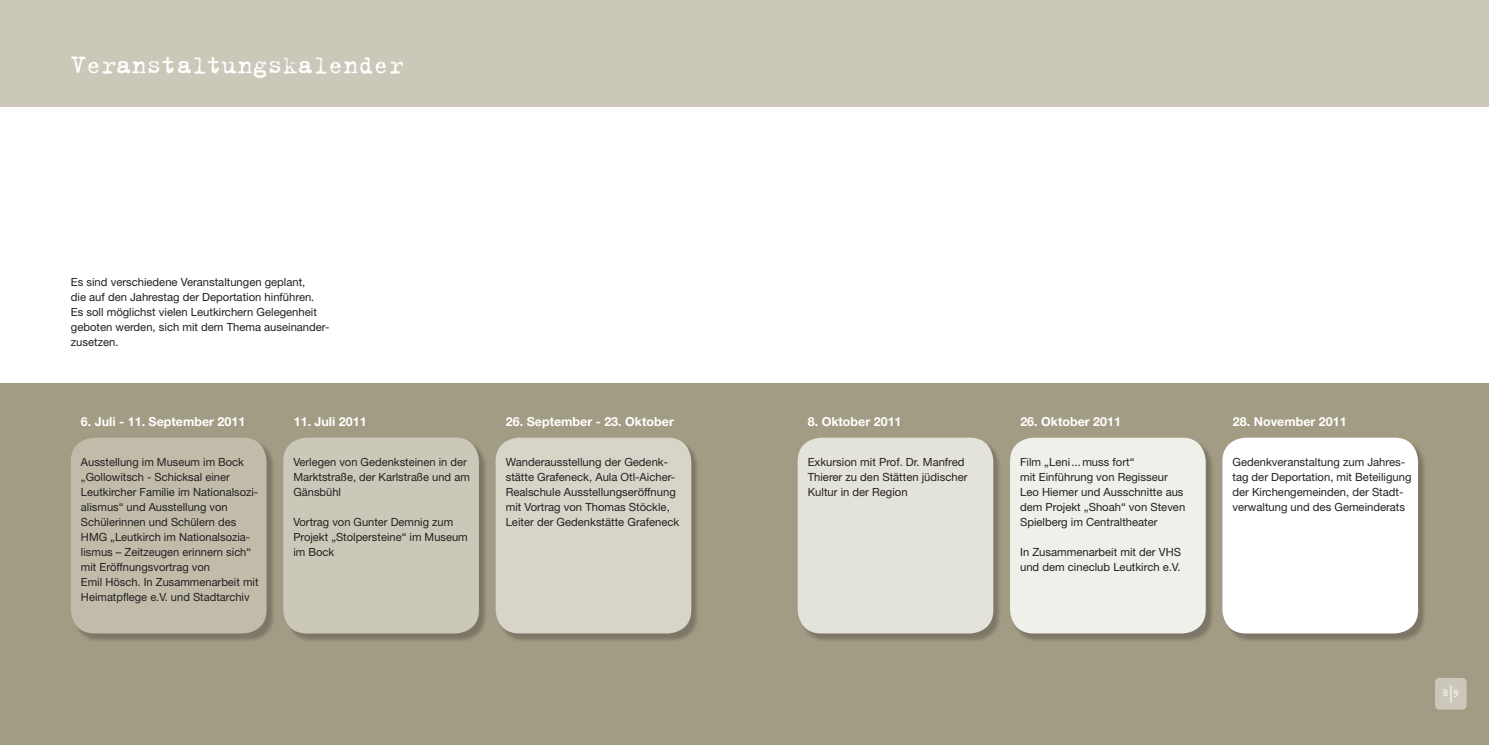
<style>
.page{position:relative;width:1489px;height:745px;background:#fff}
.page>*{position:absolute;margin:0;border:0;box-sizing:border-box;transform-origin:0 0}
.t1{font:27.5px "Trixie";color:#fff}
.t2{font:700 12.5px "Helvetica Neue";color:#fff}
.t3{font:11.25px/15px "Helvetica Neue";color:#231f20}
.t4{font:10px "Trixie";color:#fff}
</style>
<div class="page">
<div style="left:0;top:0;width:1488px;height:106px;background:#ccc8b9"></div>
<div style="left:0;top:383px;width:1488px;height:361px;background:#a29c84"></div>
<div style="left:72px;top:438px;width:203px;height:204px;background:#231f20;opacity:.3"></div>
<div style="left:71px;top:437px;width:195px;height:196px;background:#c1bcaa;border-radius:24px"></div>
<div style="left:798px;top:438px;width:204px;height:204px;background:#231f20;opacity:.3"></div>
<div style="left:797px;top:437px;width:196px;height:196px;background:#e4e3da;border-radius:24px"></div>
<div style="left:1011px;top:438px;width:203px;height:204px;background:#231f20;opacity:.3"></div>
<div style="left:1009px;top:437px;width:196px;height:196px;background:#f0f0eb;border-radius:24px"></div>
<div style="left:1223px;top:438px;width:203px;height:204px;background:#231f20;opacity:.3"></div>
<div style="left:1222px;top:437px;width:195px;height:196px;background:#fff;border-radius:24px"></div>
<div style="left:496px;top:438px;width:204px;height:204px;background:#231f20;opacity:.3"></div>
<div style="left:495px;top:437px;width:196px;height:196px;background:#d7d5c8;border-radius:24px"></div>
<div style="left:284px;top:438px;width:204px;height:204px;background:#231f20;opacity:.3"></div>
<div style="left:283px;top:437px;width:196px;height:196px;background:#ccc8b9;border-radius:24px"></div>
<div style="left:1434px;top:677px;width:32px;height:32px;background:#ccc8b9;border-radius:4px"></div>
<svg style="left:1450px;top:685px;width:1px;height:16px"></svg>
<h1 class="t1" style="left:71px;top:47px;width:334px">Veranstaltungskalender</h1>
<p class="t3" style="left:71px;top:274px;width:260px">Es sind verschiedene Veranstaltungen geplant,<br>die auf den Jahrestag der Deportation hinführen.<br>Es soll möglichst vielen Leutkirchern Gelegenheit geboten werden, sich mit dem Thema auseinander&shy;zusetzen.</p>
<p class="t2" style="left:81px;top:414px;width:166px">6. Juli - 11. September 2011</p>
<p class="t2" style="left:294px;top:414px;width:74px">11. Juli 2011</p>
<p class="t2" style="left:807px;top:414px;width:95px">8. Oktober 2011</p>
<p class="t2" style="left:1020px;top:414px;width:102px">26. Oktober 2011</p>
<p class="t2" style="left:1232px;top:414px;width:115px">28. November 2011</p>
<p class="t2" style="left:506px;top:414px;width:169px">26. September - 23. Oktober</p>
<p class="t3" style="left:293px;top:453px;width:178px">Verlegen von Gedenksteinen in der<br>Marktstraße, der Karlstraße und am<br>Gänsbühl</p>
<p class="t3" style="left:293px;top:513px;width:176px">Vortrag von Gunter Demnig zum<br>Projekt „Stolpersteine“ im Museum im Bock</p>
<p class="t3" style="left:505px;top:453px;width:175px">Wanderausstellung der Gedenk&shy;stätte Grafeneck, Aula Otl-Aicher-Realschule Ausstellungseröffnung mit Vortrag von Thomas Stöckle, Leiter der Gedenkstätte Grafeneck</p>
<p class="t3" style="left:81px;top:453px;width:179px">Ausstellung im Museum im Bock „Gollowitsch - Schicksal einer<br>Leutkircher Familie im Nationalsozi&shy;alismus“ und Ausstellung von<br>Schülerinnen und Schülern des<br>HMG „Leutkirch im Nationalsozia&shy;lismus – Zeitzeugen erinnern sich“ mit Eröffnungsvortrag von<br>Emil Hösch. In Zusammenarbeit mit<br>Heimatpflege e.V. und Stadtarchiv</p>
<p class="t3" style="left:807px;top:453px;width:161px">Exkursion mit Prof. Dr. Manfred<br>Thierer zu den Stätten jüdischer<br>Kultur in der Region</p>
<p class="t3" style="left:1020px;top:453px;width:167px">Film „Leni...muss fort“<br>mit Einführung von Regisseur<br>Leo Hiemer und Ausschnitte aus dem Projekt „Shoah“ von Steven<br>Spielberg im Centraltheater</p>
<p class="t3" style="left:1020px;top:543px;width:162px">In Zusammenarbeit mit der VHS und dem cineclub Leutkirch e.V.</p>
<p class="t3" style="left:1232px;top:454px;width:180px">Gedenkveranstaltung zum Jahres&shy;tag der Deportation, mit Beteiligung der Kirchengemeinden, der Stadt&shy;verwaltung und des Gemeinderats</p>
<p class="t4" style="left:1442px;top:685px;width:18px">8 9</p>
</div>
